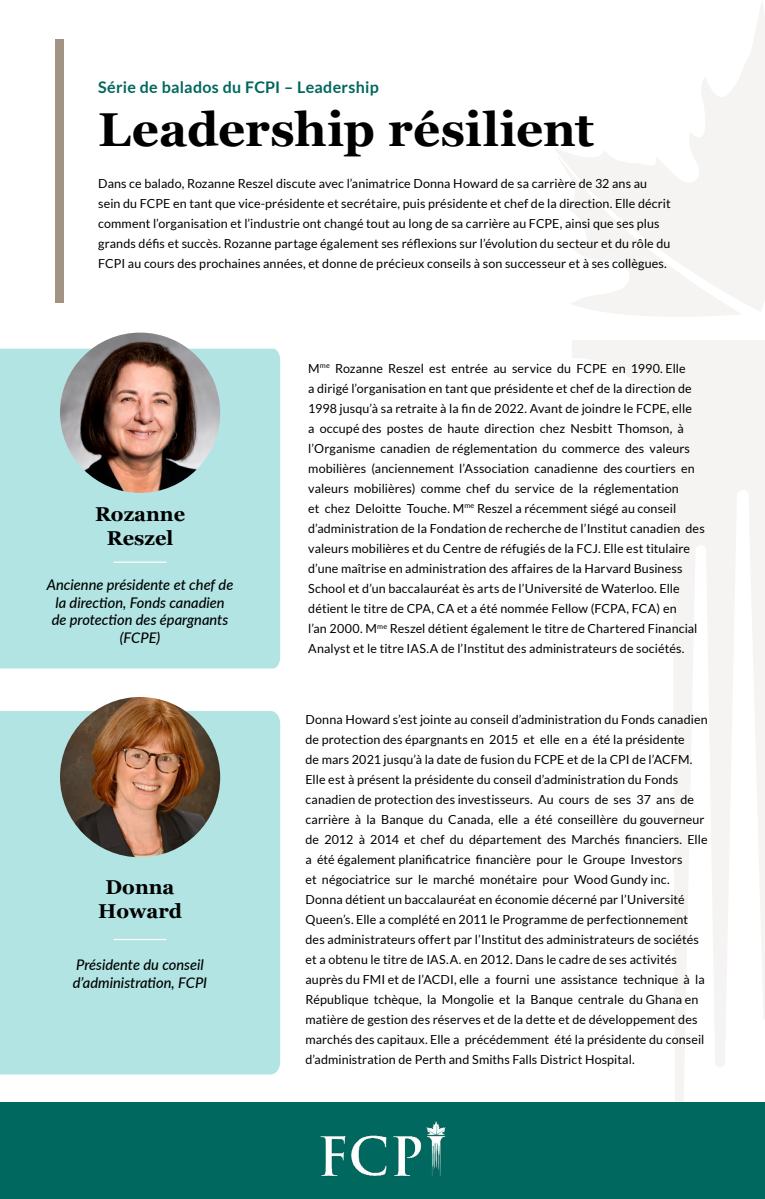
<style>
.page{position:relative;width:765px;height:1199px;background:#fff}
.page>*{position:absolute;margin:0;border:0;box-sizing:border-box;transform-origin:0 0}
.t1{font:700 47.5px "Georgia";letter-spacing:-.005em;color:#000}
.t2{font:700 20px/24px "Georgia";color:#000;text-align:center}
.t3{font:700 16px "Lato";letter-spacing:.02em;color:#00685e}
.t4{font:italic 500 14.62px/17.5px "Lato";color:#000;text-align:center}
.t5{font:12.5px/20px "Lato";letter-spacing:.01em;color:#000}
</style>
<div class="page">
<svg style="left:555px;top:3px;width:210px;height:308px"></svg>
<svg style="left:557px;top:156px;width:184px;height:161px"></svg>
<svg style="left:572px;top:340px;width:193px;height:761px"></svg>
<div style="left:0;top:1101px;width:765px;height:97px;background:#00685e"></div>
<div style="left:0;top:711px;width:280px;height:363px;background:#b1e4e3"></div>
<div style="left:429px;top:385px;width:233px;height:48px;background:#fff"></div>
<div style="left:0;top:348px;width:280px;height:320px;background:#b1e4e3"></div>
<div style="left:55px;top:39px;width:9px;height:263px;background:#a39382"></div>
<img style="left:60px;top:332px;width:160px;height:161px;border-radius:80px">
<img style="left:60px;top:696px;width:160px;height:161px;border-radius:80px">
<hr style="left:114px;top:561px;width:52px;height:1px;background:#fff">
<hr style="left:114px;top:938px;width:52px;height:1px;background:#fff">
<img style="left:320px;top:1121px;width:126px;height:55px">
<p class="t3" style="left:98px;top:78px;width:282px">Série de balados du FCPI – Leadership</p>
<h1 class="t1" style="left:98px;top:94px;width:497px">Leadership résilient</h1>
<p class="t5" style="left:98px;top:173px;width:574px">Dans ce balado, Rozanne Reszel discute avec l’animatrice Donna Howard de sa carrière de 32 ans au sein du FCPE en tant que vice-présidente et secrétaire, puis présidente et chef de la direction. Elle décrit comment l’organisation et l’industrie ont changé tout au long de sa carrière au FCPE, ainsi que ses plus grands défis et succès. Rozanne partage également ses réflexions sur l’évolution du secteur et du rôle du FCPI au cours des prochaines années, et donne de précieux conseils à son successeur et à ses collègues.</p>
<h2 class="t2" style="left:95px;top:500px;width:92px">Rozanne<br>Reszel</h2>
<p class="t4" style="left:47px;top:575px;width:188px">Ancienne présidente et chef de la direction, Fonds canadien de protection des épargnants (FCPE)</p>
<h2 class="t2" style="left:98px;top:873px;width:85px">Donna<br>Howard</h2>
<p class="t4" style="left:73px;top:955px;width:136px;text-align:left">Présidente du conseil d’administration, FCPI</p>
<p class="t5" style="left:308px;top:358px;width:398px">M<sup>me</sup> Rozanne Reszel est entrée au service du FCPE en 1990. Elle<br>a dirigé l’organisation en tant que présidente et chef de la direction de 1998 jusqu’à sa retraite à la fin de 2022. Avant de joindre le FCPE, elle<br>a occupé des postes de haute direction chez Nesbitt Thomson, à l’Organisme canadien de réglementation du commerce des valeurs mobilières (anciennement l’Association canadienne des courtiers en valeurs mobilières) comme chef du service de la réglementation<br>et chez Deloitte Touche. M<sup>me</sup> Reszel a récemment siégé au conseil d’administration de la Fondation de recherche de l’Institut canadien des valeurs mobilières et du Centre de réfugiés de la FCJ. Elle est titulaire d’une maîtrise en administration des affaires de la Harvard Business School et d’un baccalauréat ès arts de l’Université de Waterloo. Elle détient le titre de CPA, CA et a été nommée Fellow (FCPA, FCA) en<br>l’an 2000. M<sup>me</sup> Reszel détient également le titre de Chartered Financial Analyst et le titre IAS.A de l’Institut des administrateurs de sociétés.</p>
<p class="t5" style="left:305px;top:709px;width:404px">Donna Howard s’est jointe au conseil d’administration du Fonds canadien de protection des épargnants en 2015 et elle en a été la présidente<br>de mars 2021 jusqu’à la date de fusion du FCPE et de la CPI de l’ACFM.<br>Elle est à présent la présidente du conseil d’administration du Fonds canadien de protection des investisseurs. Au cours de ses 37 ans de carrière à la Banque du Canada, elle a été conseillère du gouverneur de 2012 à 2014 et chef du département des Marchés financiers. Elle a été également planificatrice financière pour le Groupe Investors<br>et négociatrice sur le marché monétaire pour Wood Gundy inc.<br>Donna détient un baccalauréat en économie décerné par l’Université Queen’s. Elle a complété en 2011 le Programme de perfectionnement des administrateurs offert par l’Institut des administrateurs de sociétés et a obtenu le titre de IAS.A. en 2012. Dans le cadre de ses activités auprès du FMI et de l’ACDI, elle a fourni une assistance technique à la République tchèque, la Mongolie et la Banque centrale du Ghana en matière de gestion des réserves et de la dette et de développement des marchés des capitaux. Elle a précédemment été la présidente du conseil d’administration de Perth and Smiths Falls District Hospital.</p>
</div>
